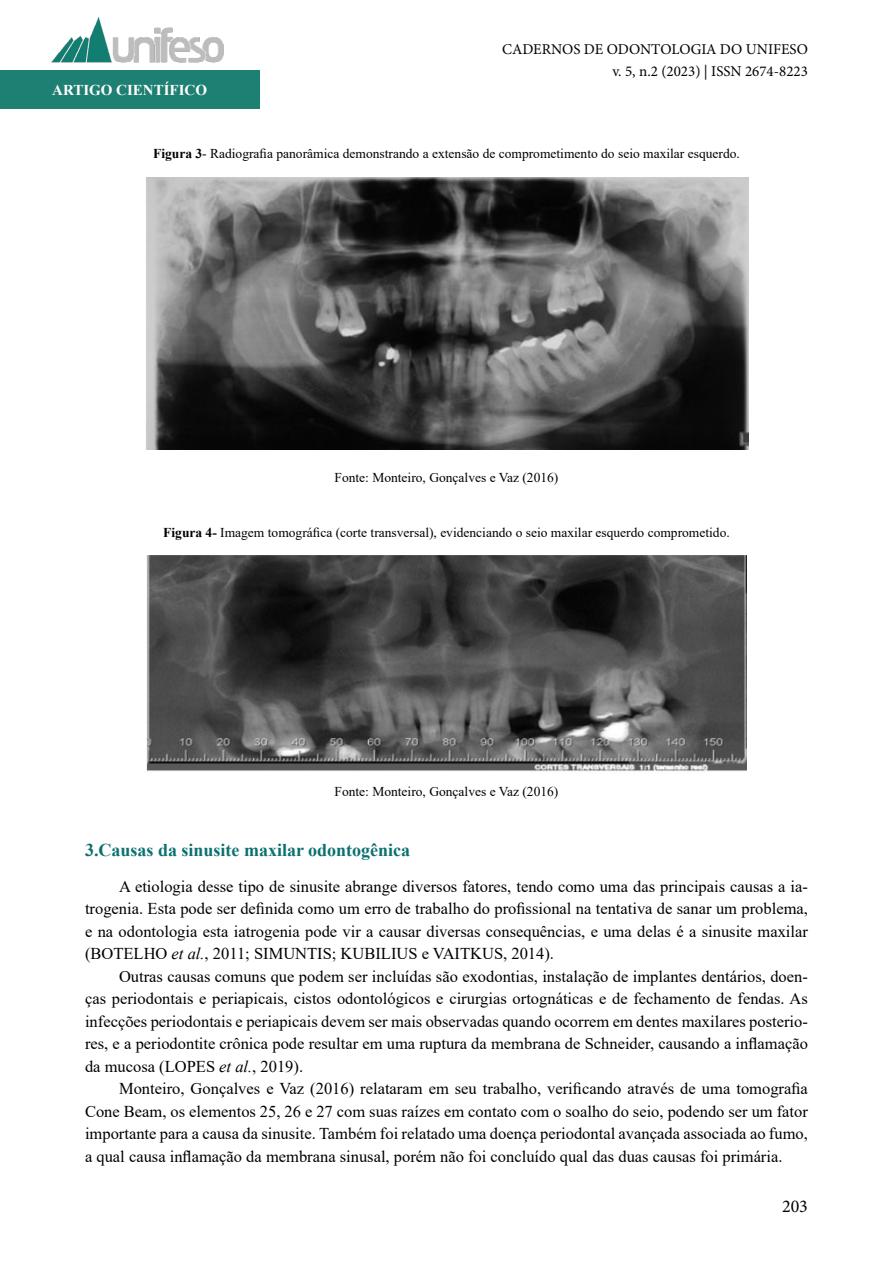
<style>
.page{position:relative;width:893px;height:1263px;background:#fff}
.page>*{position:absolute;margin:0;border:0;box-sizing:border-box;transform-origin:0 0}
.t1{font:700 18px "Times New Roman";color:#0c7070}
.t2{font:18px "Minion Pro";color:#000}
.t3{font:16.5px/22.5px "Times New Roman";color:#000;text-align:justify}
.t4{font:15px/22.5px "Minion Pro";color:#000;text-align:right}
.t5{font:700 15px "Times New Roman";color:#fff}
.t6{font:13.5px "Times New Roman";color:#000}
.s1{font-weight:700}
.s2{font-style:italic}
</style>
<div class="page">
<div style="left:0;top:71px;width:259px;height:38px;background:#1e8072"></div>
<img style="left:51px;top:17px;width:173px;height:54px">
<img style="left:146px;top:178px;width:602px;height:272px">
<img style="left:147px;top:556px;width:599px;height:216px">
<p class="t5" style="left:52px;top:79px;width:156px">ARTIGO CIENTÍFICO</p>
<p class="t4" style="left:502px;top:38px;width:307px">CADERNOS DE ODONTOLOGIA DO UNIFESO v. 5, n.2 (2023) | ISSN 2674-8223</p>
<p class="t6" style="left:153px;top:144px;width:588px"><span class="s1">Figura 3</span>- Radiografia panorâmica demonstrando a extensão de comprometimento do seio maxilar esquerdo.</p>
<p class="t6" style="left:334px;top:468px;width:225px">Fonte: Monteiro, Gonçalves e Vaz (2016)</p>
<p class="t6" style="left:163px;top:522px;width:568px"><span class="s1">Figura 4-</span> Imagem tomográfica (corte transversal), evidenciando o seio maxilar esquerdo comprometido.</p>
<p class="t6" style="left:334px;top:781px;width:225px">Fonte: Monteiro, Gonçalves e Vaz (2016)</p>
<p class="t1" style="left:85px;top:837px;width:327px">3.Causas da sinusite maxilar odontogênica</p>
<p class="t3" style="left:85px;top:874px;width:724px;text-indent:34px">A etiologia desse tipo de sinusite abrange diversos fatores, tendo como uma das principais causas a ia&shy;trogenia. Esta pode ser definida como um erro de trabalho do profissional na tentativa de sanar um problema, e na odontologia esta iatrogenia pode vir a causar diversas consequências, e uma delas é a sinusite maxilar (BOTELHO <span class="s2">et al.</span>, 2011; SIMUNTIS; KUBILIUS e VAITKUS, 2014).</p>
<p class="t3" style="left:85px;top:964px;width:724px;text-indent:34px">Outras causas comuns que podem ser incluídas são exodontias, instalação de implantes dentários, doen&shy;ças periodontais e periapicais, cistos odontológicos e cirurgias ortognáticas e de fechamento de fendas. As infecções periodontais e periapicais devem ser mais observadas quando ocorrem em dentes maxilares posterio&shy;res, e a periodontite crônica pode resultar em uma ruptura da membrana de Schneider, causando a inflamação da mucosa (LOPES <span class="s2">et al.</span>, 2019).</p>
<p class="t3" style="left:85px;top:1077px;width:724px;text-indent:34px">Monteiro, Gonçalves e Vaz (2016) relataram em seu trabalho, verificando através de uma tomografia Cone Beam, os elementos 25, 26 e 27 com suas raízes em contato com o soalho do seio, podendo ser um fator importante para a causa da sinusite. Também foi relatado uma doença periodontal avançada associada ao fumo, a qual causa inflamação da membrana sinusal, porém não foi concluído qual das duas causas foi primária.</p>
<p class="t2" style="left:782px;top:1194px;width:27px">203</p>
</div>
